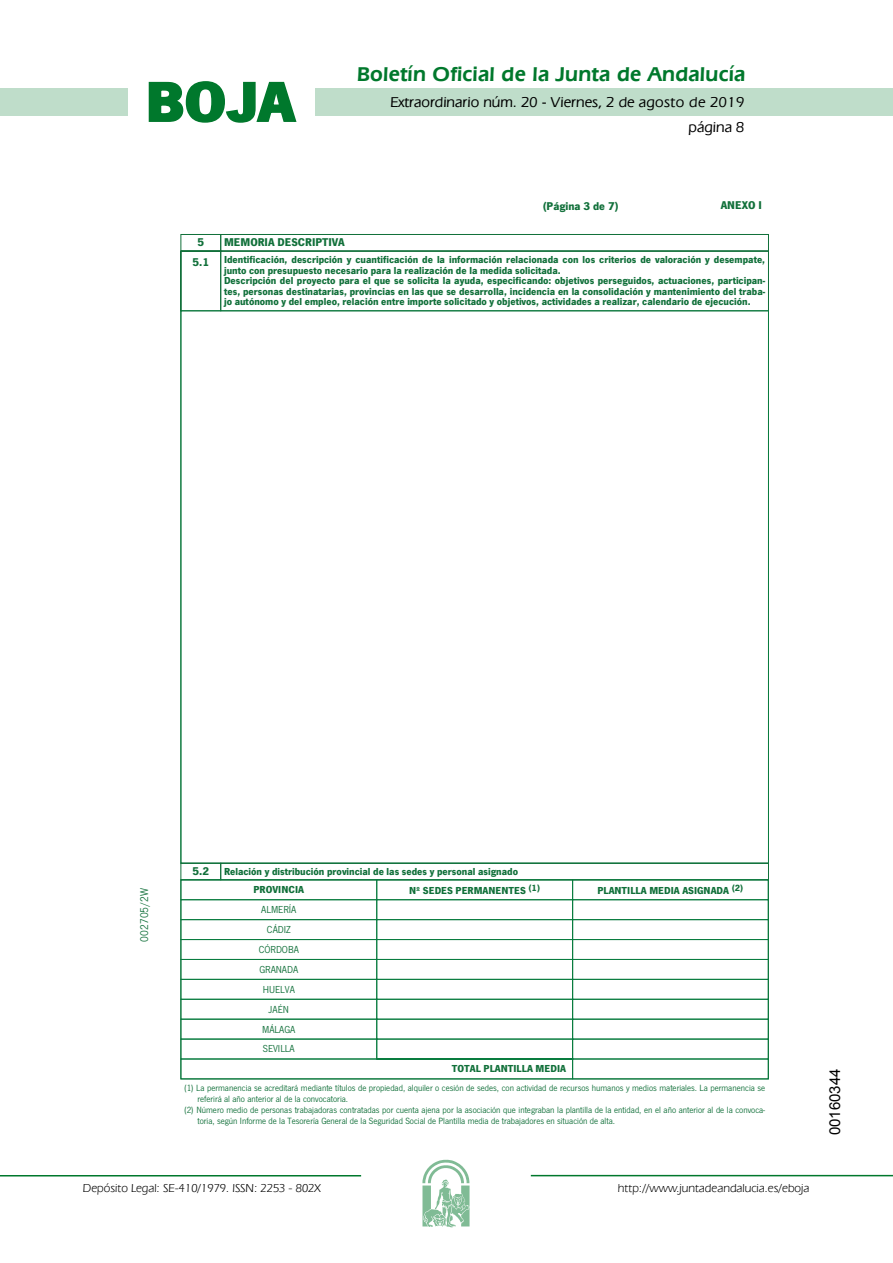
<style>
.page{position:relative;width:893px;height:1263px;background:#fff}
.page>*{position:absolute;margin:0;border:0;box-sizing:border-box;transform-origin:0 0}
.t1{font:700 57.75px "News Got T";color:#00782c;scale:1.14 1}
.t2{font:600 21px "Eras IT Cby BT";letter-spacing:.01em;color:#00782c}
.t3{font:500 15px/24.5px "Eras IT Cby BT";color:#000}
.t4{font:15px "Arial";color:#000}
.t5{font:12px "Eras IT Cby BT";color:#000}
.t6{font:700 11.7px "News Got T";color:#11703a}
.t7{font:11.7px "News Got T";color:#11703a}
.t8{font:700 10.5px/10.5px "News Got T";color:#11703a}
.t9{font:10.5px/20px "News Got T";color:#11703a;text-align:center}
.t10{font:9.3px "News Got T";color:#11703a}
</style>
<div class="page">
<div style="left:315px;top:88px;width:577px;height:28px;background:#bfddca"></div>
<div style="left:0;top:88px;width:128px;height:28px;background:#bfddca"></div>
<hr style="left:0;top:1175px;width:361px;height:2px;background:#00782c">
<svg style="left:422px;top:1159px;width:47px;height:68px"></svg>
<hr style="left:531px;top:1175px;width:361px;height:1px;background:#00782c">
<svg style="left:148px;top:81px;width:149px;height:42px"></svg>
<div style="left:180px;top:234px;width:41px;height:18px;border:1px solid #11703a"></div>
<div style="left:220px;top:234px;width:549px;height:18px;border:1px solid #11703a"></div>
<svg style="left:180px;top:250px;width:589px;height:613px"></svg>
<div style="left:220px;top:251px;width:549px;height:60px;border:1px solid #11703a"></div>
<div style="left:180px;top:863px;width:41px;height:17px;border:1px solid #11703a"></div>
<div style="left:220px;top:863px;width:549px;height:17px;border:1px solid #11703a"></div>
<svg style="left:180px;top:899px;width:588px;height:180px"></svg>
<div style="left:572px;top:1059px;width:196px;height:20px;border:1px solid #097c3f"></div>
<h1 class="t1" style="left:145px;top:68px;width:133px">BOJA</h1>
<h2 class="t2" style="left:357px;top:62px;width:390px">Boletín Oficial de la Junta de Andalucía</h2>
<h3 class="t3" style="left:688px;top:90px;width:57px;text-indent:-298px">Extraordinario núm. 20 - Viernes, 2 de agosto de 2019 página</h3>
<p class="t6" style="left:542px;top:199px;width:78px">(Página 3 de 7)</p>
<p class="t6" style="left:720px;top:198px;width:43px">ANEXO I</p>
<p class="t6" style="left:197px;top:236px;width:8px">5</p>
<p class="t6" style="left:224px;top:236px;width:122px">MEMORIA DESCRIPTIVA</p>
<p class="t6" style="left:192px;top:255px;width:18px">5.1</p>
<p class="t8" style="left:224px;top:254px;width:542px">Identificación, descripción y cuantificación de la información relacionada con los criterios de valoración y desempate, junto con presupuesto necesario para la realización de la medida solicitada.<br>Descripción del proyecto para el que se solicita la ayuda, especificando: objetivos perseguidos, actuaciones, participan&shy;tes, personas destinatarias, provincias en las que se desarrolla, incidencia en la consolidación y mantenimiento del traba&shy;jo autónomo y del empleo, relación entre importe solicitado y objetivos, actividades a realizar, calendario de ejecución.</p>
<p class="t7" style="left:138px;top:942px;width:55px;rotate:-90deg">002705/2W</p>
<p class="t6" style="left:192px;top:864px;width:18px">5.2</p>
<p class="t8" style="left:253px;top:862px;width:266px;line-height:18.3px;text-indent:-30px">Relación y distribución provincial de las sedes y personal asignado<br>PROVINCIA</p>
<p class="t8" style="left:409px;top:885px;width:132px">Nº SEDES PERMANENTES <sup>(1)</sup></p>
<p class="t8" style="left:597px;top:885px;width:147px">PLANTILLA MEDIA ASIGNADA <sup>(2)</sup></p>
<p class="t9" style="left:259px;top:900px;width:41px">ALMERÍA<br>CÁDIZ<br>CÓRDOBA<br>GRANADA<br>HUELVA<br>JAÉN<br>MÁLAGA<br>SEVILLA</p>
<p class="t8" style="left:452px;top:1064px;width:116px">TOTAL PLANTILLA MEDIA</p>
<p class="t10" style="left:184px;top:1082px;width:582px">(1) La permanencia se acreditará mediante títulos de propiedad, alquiler o cesión de sedes, con actividad de recursos humanos y medios materiales. La permanencia se</p>
<p class="t10" style="left:197px;top:1094px;width:152px">referirá al año anterior al de la convocatoria.</p>
<p class="t10" style="left:184px;top:1105px;width:582px">(2) Número medio de personas trabajadoras contratadas por cuenta ajena por la asociación que integraban la plantilla de la entidad, en el año anterior al de la convoca-</p>
<p class="t10" style="left:197px;top:1116px;width:419px">toria, según Informe de la Tesorería General de la Seguridad Social de Plantilla media de trabajadores en situación de alta.</p>
<p class="t5" style="left:83px;top:1181px;width:239px">Depósito Legal: SE-410/1979. ISSN: 2253 - 802X</p>
<p class="t5" style="left:618px;top:1181px;width:193px">http://www.juntadeandalucia.es/eboja</p>
<h3 class="t4" style="left:825px;top:1135px;width:68px;rotate:-90deg">00160344</h3>
</div>
